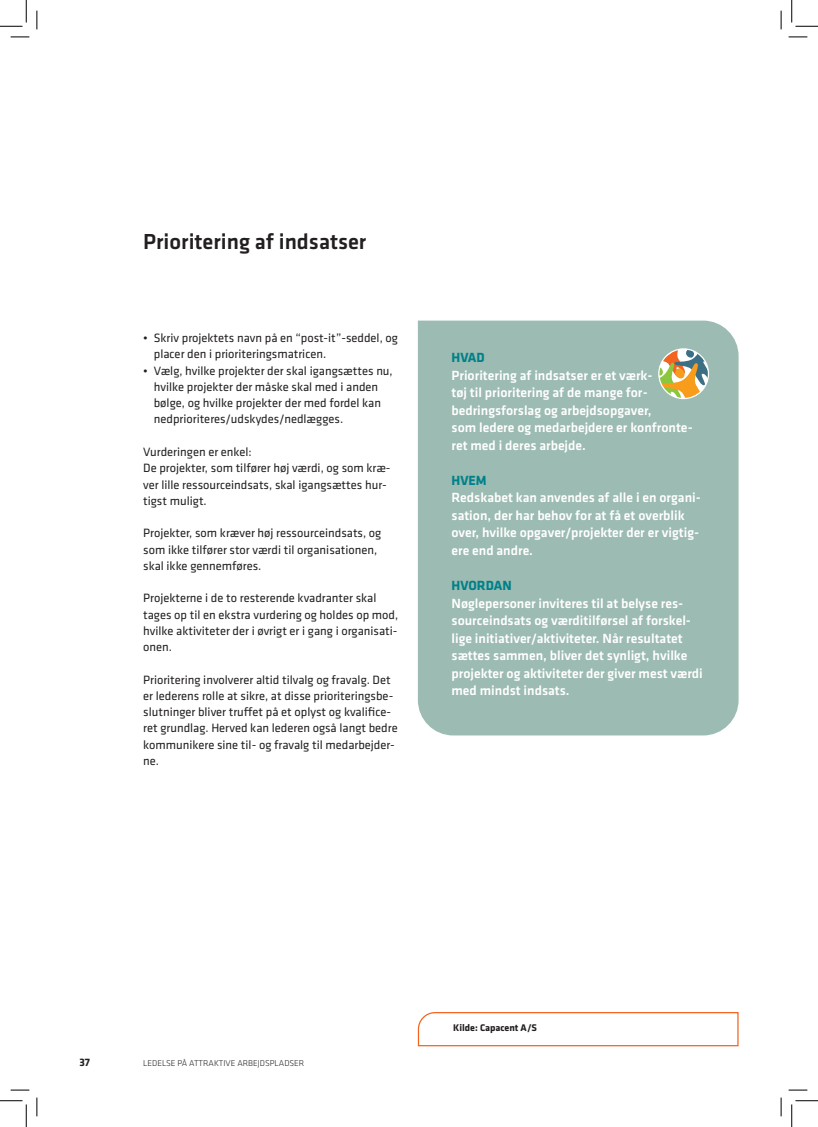
<style>
.page{position:relative;width:818px;height:1127px;background:#fff}
.page>*{position:absolute;margin:0;border:0;box-sizing:border-box;transform-origin:0 0}
.Overskrift_opslag_1{font:500 22.5px "Klavika";color:#231f20}
.BAR_Brød{font:500 13.75px/17.5px "Klavika";color:#fff}
.BAR_Brød-2{font:700 13.75px "Klavika";color:#008189}
.BAR_Brød-3{font:12.5px/16.2px "Klavika";color:#231f20}
.t1{font:700 11.25px "Klavika";color:#231f20}
.bagsiden{font:700 10px "Klavika";color:#231f20}
.t2{font:300 8.75px "Klavika";color:#231f20}
</style>
<div class="page">
<div style="left:418px;top:320px;width:320px;height:415px;background:#9cbbb2"></div>
<svg style="left:417px;top:1012px;width:322px;height:34px"></svg>
<svg style="left:659px;top:349px;width:49px;height:49px"></svg>
<div style="left:658px;top:348px;width:51px;height:51px;border:1px solid #fff;border-radius:50%"></div>
<svg style="left:11px;top:36px;width:18px;height:2px"></svg>
<svg style="left:788px;top:36px;width:19px;height:2px"></svg>
<svg style="left:11px;top:1089px;width:18px;height:1px"></svg>
<svg style="left:788px;top:1089px;width:19px;height:1px"></svg>
<svg style="left:36px;top:11px;width:2px;height:18px"></svg>
<svg style="left:36px;top:1097px;width:2px;height:18px"></svg>
<svg style="left:780px;top:11px;width:2px;height:18px"></svg>
<svg style="left:780px;top:1097px;width:2px;height:18px"></svg>
<svg style="left:0;top:0;width:27px;height:27px"></svg>
<svg style="left:0;top:1100px;width:27px;height:26px"></svg>
<svg style="left:791px;top:0;width:27px;height:27px"></svg>
<svg style="left:791px;top:1100px;width:27px;height:26px"></svg>
<p class="Overskrift_opslag_1" style="left:143px;top:226px;width:225px">Prioritering af indsatser</p>
<p class="BAR_Brød-3" style="left:154px;top:329px;width:246px;text-indent:-11px">• Skriv projektets navn på en “post-it”-seddel, og placer den i prioriteringsmatricen.</p>
<p class="BAR_Brød-3" style="left:154px;top:362px;width:240px;text-indent:-11px">• Vælg, hvilke projekter der skal igangsættes nu, hvilke projekter der måske skal med i anden bølge, og hvilke projekter der med fordel kan nedprioriteres/udskydes/nedlægges.</p>
<p class="BAR_Brød-3" style="left:143px;top:443px;width:249px">Vurderingen er enkel:<br>De projekter, som tilfører høj værdi, og som kræ&shy;ver lille ressourceindsats, skal igangsættes hur&shy;tigst muligt.</p>
<p class="BAR_Brød-3" style="left:143px;top:524px;width:240px">Projekter, som kræver høj ressourceindsats, og som ikke tilfører stor værdi til organisationen, skal ikke gennemføres.</p>
<p class="BAR_Brød-3" style="left:143px;top:589px;width:257px">Projekterne i de to resterende kvadranter skal tages op til en ekstra vurdering og holdes op mod, hvilke aktiviteter der i øvrigt er i gang i organisati&shy;onen.</p>
<p class="BAR_Brød-3" style="left:143px;top:670px;width:256px">Prioritering involverer altid tilvalg og fravalg. Det er lederens rolle at sikre, at disse prioriteringsbe&shy;slutninger bliver truffet på et oplyst og kvalifice&shy;ret grundlag. Herved kan lederen også langt bedre kommunikere sine til- og fravalg til medarbejder&shy;ne.</p>
<p class="BAR_Brød-2" style="left:451px;top:348px;width:35px">HVAD</p>
<p class="BAR_Brød" style="left:451px;top:366px;width:243px">Prioritering af indsatser er et værk-<br>tøj til prioritering af de mange for&shy;bedringsforslag og arbejdsopgaver,<br>som ledere og medarbejdere er konfronte&shy;ret med i deres arbejde.</p>
<p class="BAR_Brød-2" style="left:451px;top:470px;width:37px">HVEM</p>
<p class="BAR_Brød" style="left:451px;top:488px;width:251px">Redskabet kan anvendes af alle i en organi&shy;sation, der har behov for at få et overblik over, hvilke opgaver/projekter der er vigtig&shy;ere end andre.</p>
<p class="BAR_Brød-2" style="left:451px;top:575px;width:62px">HVORDAN</p>
<p class="BAR_Brød" style="left:451px;top:593px;width:253px">Nøglepersoner inviteres til at belyse res&shy;sourceindsats og værditilførsel af forskel&shy;lige initiativer/aktiviteter. Når resultatet sættes sammen, bliver det synligt, hvilke projekter og aktiviteter der giver mest værdi med mindst indsats.</p>
<p class="t1" style="left:79px;top:1053px;width:12px">37</p>
<p class="t2" style="left:143px;top:1057px;width:163px">LEDELSE PÅ ATTRAKTIVE ARBEJDSPLADSER</p>
<p class="bagsiden" style="left:453px;top:1019px;width:85px">Kilde: Capacent A/S</p>
</div>
